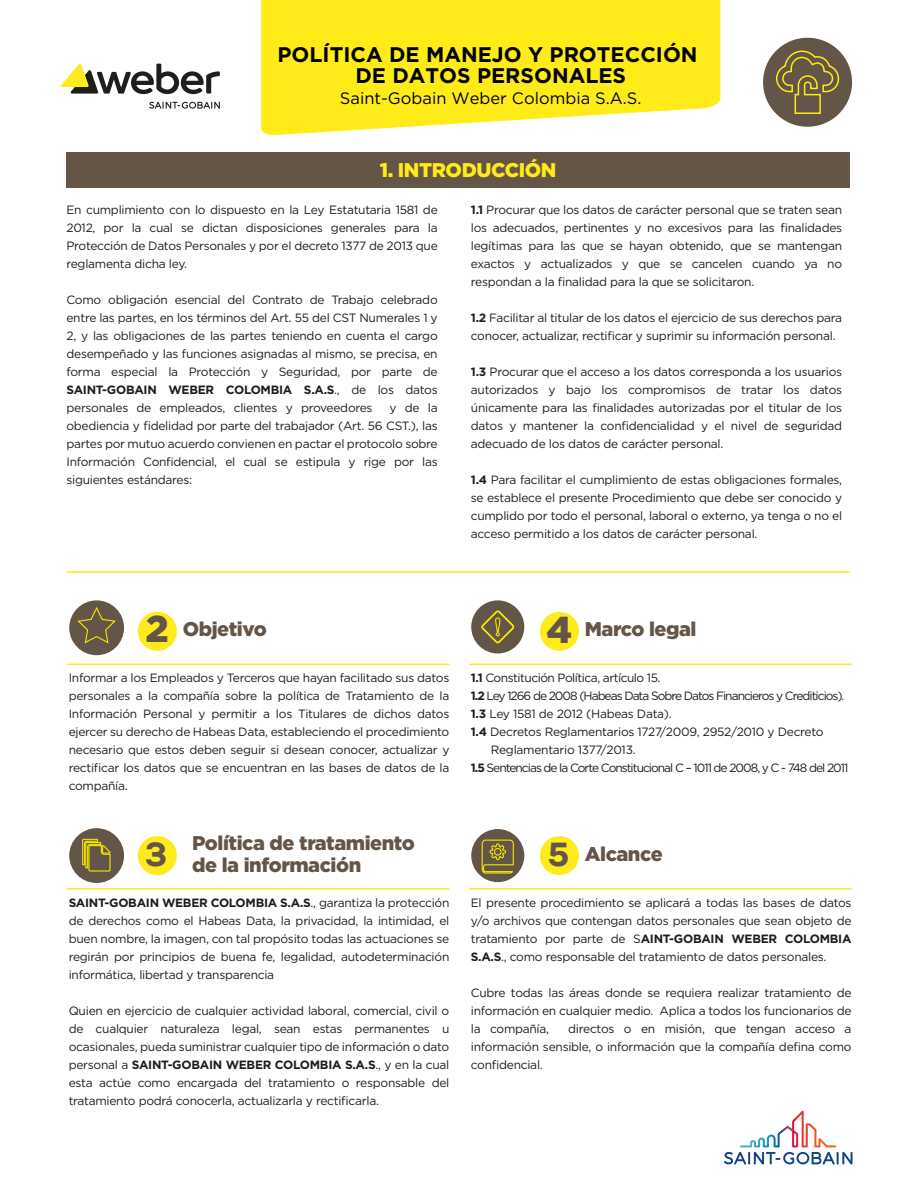
<style>
.page{position:relative;width:918px;height:1188px;background:#fff}
.page>*{position:absolute;margin:0;border:0;box-sizing:border-box;transform-origin:0 0}
.t1{font:700 21.15px/20.5px "Gotham";color:#010101;text-align:center}
.t2{font:900 19.8px/21.8px "Gotham";letter-spacing:-.02em;color:#645547}
.t3{font:900 19.8px "Gotham";letter-spacing:-.02em;color:#feeb17}
.t4{font:16.5px "Gotham";color:#010101}
.t5{font:12px/18px "Gotham";letter-spacing:-.02em;color:#1d1d1b;text-align:justify}
.t6{font:12px "Gotham";letter-spacing:-.08em;color:#1d1d1b}
.t7{font:12px "Gotham";letter-spacing:-.04em;color:#1d1d1b}
.s1{font-weight:700}
.s2{font-size:37.35px}
.s3{font-family:"Weber Name";font-weight:400;font-size:37.35px}
</style>
<div class="page">
<div style="left:66px;top:152px;width:784px;height:36px;background:#645547"></div>
<hr style="left:66px;top:571px;width:784px;height:2px;background:#feeb17">
<hr style="left:67px;top:664px;width:382px;height:1px;background:#feeb17">
<div style="left:138px;top:612px;width:39px;height:39px;background:#feeb1d;border-radius:50%"></div>
<hr style="left:67px;top:888px;width:382px;height:2px;background:#feeb17">
<div style="left:138px;top:836px;width:39px;height:39px;background:#feeb1d;border-radius:50%"></div>
<hr style="left:469px;top:664px;width:383px;height:1px;background:#feeb17">
<div style="left:540px;top:612px;width:39px;height:39px;background:#feeb1d;border-radius:50%"></div>
<hr style="left:469px;top:888px;width:383px;height:2px;background:#feeb17">
<div style="left:540px;top:836px;width:39px;height:39px;background:#feeb1d;border-radius:50%"></div>
<div style="left:69px;top:600px;width:55px;height:55px;background:#635547;border-radius:50%"></div>
<svg style="left:76px;top:607px;width:41px;height:40px"></svg>
<div style="left:471px;top:600px;width:53px;height:53px;background:#635547;border-radius:50%"></div>
<div style="left:69px;top:828px;width:55px;height:55px;background:#635547;border-radius:50%"></div>
<div style="left:471px;top:829px;width:53px;height:53px;background:#635547;border-radius:50%"></div>
<svg style="left:481px;top:610px;width:34px;height:34px"></svg>
<svg style="left:724px;top:1111px;width:129px;height:53px"></svg>
<svg style="left:261px;top:0;width:459px;height:136px;background:#feed2f"></svg>
<div style="left:763px;top:38px;width:89px;height:89px;background:#635547;border-radius:50%"></div>
<svg style="left:775px;top:50px;width:64px;height:65px"></svg>
<svg style="left:149px;top:102px;width:71px;height:7px"></svg>
<svg style="left:61px;top:63px;width:159px;height:31px"></svg>
<svg style="left:82px;top:838px;width:29px;height:34px"></svg>
<svg style="left:481px;top:839px;width:33px;height:35px"></svg>
<div style="left:494px;top:848px;width:8px;height:8px;border:1px solid #f4e600;border-radius:50%"></div>
<h1 class="t1" style="left:277px;top:45px;width:422px">POLÍTICA DE MANEJO Y PROTECCIÓN<br>DE DATOS PERSONALES</h1>
<h3 class="t4" style="left:340px;top:87px;width:303px">Saint-Gobain Weber Colombia S.A.S.</h3>
<h2 class="t3" style="left:380px;top:156px;width:178px">1. INTRODUCCIÓN</h2>
<p class="t5" style="left:66px;top:200px;width:373px">En cumplimiento con lo dispuesto en la Ley Estatutaria 1581 de 2012, por la cual se dictan disposiciones generales para la Protección de Datos Personales y por el decreto 1377 de 2013 que reglamenta dicha ley.</p>
<p class="t5" style="left:66px;top:290px;width:373px">Como obligación esencial del Contrato de Trabajo celebrado entre las partes, en los términos del Art. 55 del CST Numerales 1 y 2, y las obligaciones de las partes teniendo en cuenta el cargo desempeñado y las funciones asignadas al mismo, se precisa, en forma especial la Protección y Seguridad, por parte de <span class="s1">SAINT-GOBAIN WEBER COLOMBIA S.A.S</span>., de los datos personales de empleados, clientes y proveedores</p>
<p class="t5" style="left:471px;top:200px;width:373px"><span class="s1">1.1</span> Procurar que los datos de carácter personal que se traten sean los adecuados, pertinentes y no excesivos para las finalidades legítimas para las que se hayan obtenido, que se mantengan exactos y actualizados y que se cancelen cuando ya no respondan a la finalidad para la que se solicitaron.</p>
<p class="t5" style="left:471px;top:308px;width:373px"><span class="s1">1.2</span> Facilitar al titular de los datos el ejercicio de sus derechos para conocer, actualizar, rectificar y suprimir su información personal.</p>
<p class="t5" style="left:471px;top:362px;width:373px"><span class="s1">1.3</span> Procurar que el acceso a los datos corresponda a los usuarios autorizados y bajo los compromisos de tratar los datos únicamente para las finalidades autorizadas por el titular de los datos y mantener la confidencialidad y el nivel de seguridad adecuado de los datos de carácter personal.</p>
<p class="t5" style="left:471px;top:470px;width:373px"><span class="s1">1.4</span> Para facilitar el cumplimiento de estas obligaciones formales, se establece el presente Procedimiento que debe ser conocido y cumplido por todo el personal, laboral o externo, ya tenga o no el acceso permitido a los datos de carácter personal.</p>
<p class="t5" style="left:66px;top:398px;width:373px;text-indent:323px">y de la obediencia y fidelidad por parte del trabajador (Art. 56 CST.), las partes por mutuo acuerdo convienen en pactar el protocolo sobre Información Confidencial, el cual se estipula y rige por las siguientes estándares:</p>
<h2 class="t2" style="left:145px;top:618px;width:123px"><span class="s2">2</span> Objetivo</h2>
<p class="t5" style="left:69px;top:669px;width:382px">Informar a los Empleados y Terceros que hayan facilitado sus datos personales a la compañía sobre la política de Tratamiento de la Información Personal y permitir a los Titulares de dichos datos ejercer su derecho de Habeas Data, estableciendo el procedimiento necesario que estos deben seguir si desean conocer, actualizar y rectificar los datos que se encuentran en las bases de datos de la compañía.</p>
<h2 class="t2" style="left:145px;top:832px;width:271px;text-indent:47px">Política de tratamiento<br><sup>3</sup> de la información</h2>
<p class="t5" style="left:69px;top:893px;width:382px"><span class="s1">SAINT-GOBAIN WEBER COLOMBIA S.A.S</span>., garantiza la protección de derechos como el Habeas Data, la privacidad, la intimidad, el buen nombre, la imagen, con tal propósito todas las actuaciones se regirán por principios de buena fe, legalidad, autodeterminación informática, libertad y transparencia</p>
<p class="t5" style="left:69px;top:1001px;width:382px">Quien en ejercicio de cualquier actividad laboral, comercial, civil o de cualquier naturaleza legal, sean estas permanentes u ocasionales, pueda suministrar cualquier tipo de información o dato personal a <span class="s1">SAINT-GOBAIN WEBER COLOMBIA S.A.S</span>., y en la cual esta actúe como encargada del tratamiento o responsable del tratamiento podrá conocerla, actualizarla y rectificarla.</p>
<h2 class="t2" style="left:547px;top:618px;width:152px"><span class="s2">4</span> Marco legal</h2>
<p class="t7" style="left:471px;top:670px;width:191px"><span class="s1">1.1</span> Constitución Política, artículo 15.</p>
<p class="t6" style="left:471px;top:688px;width:375px"><span class="s1">1.2</span> Ley 1266 de 2008 (Habeas Data Sobre Datos Financieros y Crediticios).</p>
<p class="t5" style="left:471px;top:705px;width:203px"><span class="s1">1.3</span> Ley 1581 de 2012 (Habeas Data).</p>
<p class="t5" style="left:471px;top:723px;width:354px"><span class="s1">1.4</span> Decretos Reglamentarios 1727/2009, 2952/2010 y Decreto</p>
<p class="t5" style="left:491px;top:741px;width:146px">Reglamentario 1377/2013.</p>
<p class="t6" style="left:471px;top:760px;width:379px"><span class="s1">1.5</span> Sentencias de la Corte Constitucional C – 1011 de 2008, y C - 748 del 2011</p>
<h2 class="t2" style="left:548px;top:843px;width:117px"><span class="s3">5</span> Alcance</h2>
<p class="t5" style="left:471px;top:893px;width:382px">El presente procedimiento se aplicará a todas las bases de datos y/o archivos que contengan datos personales que sean objeto de tratamiento por parte de S<span class="s1">AINT-GOBAIN WEBER COLOMBIA S.A.S</span>., como responsable del tratamiento de datos personales.</p>
<p class="t5" style="left:471px;top:983px;width:382px">Cubre todas las áreas donde se requiera realizar tratamiento de información en cualquier medio. Aplica a todos los funcionarios de la compañía,</p>
<p class="t5" style="left:471px;top:1019px;width:382px;text-indent:97px">directos o en misión, que tengan acceso a información sensible, o información que la compañía defina como confidencial.</p>
</div>
